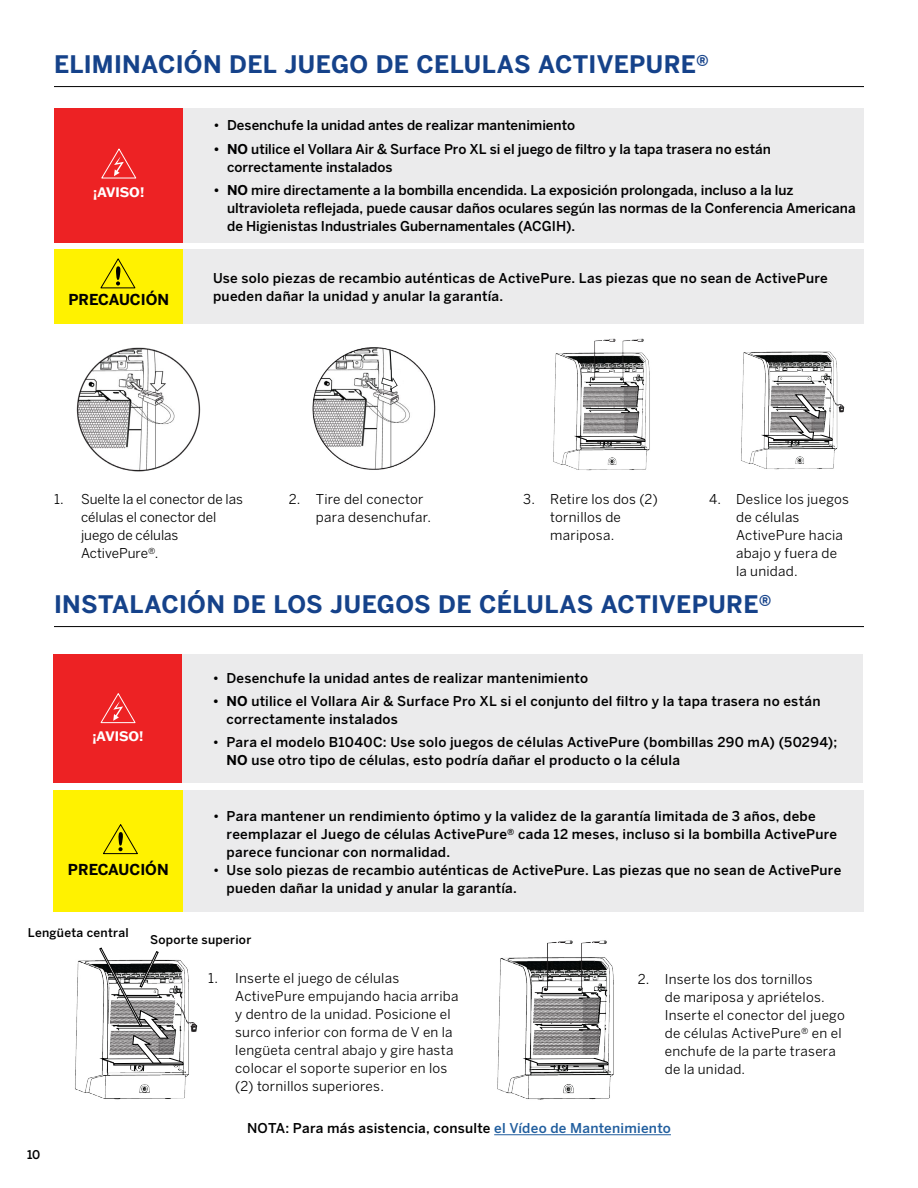
<style>
.page{position:relative;width:918px;height:1188px;background:#fff}
.page>*{position:absolute;margin:0;border:0;box-sizing:border-box;transform-origin:0 0}
.t1{font:700 24px "Benton Sans";letter-spacing:.015em;color:#15428a}
.t2{font:700 15px "Benton Sans";color:#000}
.t3{font:500 13.5px/18px "Benton Sans";letter-spacing:.015em;color:#000}
.t4{font:13.5px/18px "Benton Sans";letter-spacing:.02em;color:#000}
.t5{font:13.5px/18px "Benton Sans";color:#000}
.t6{font:700 13.5px "Franklin Gothic ATF";color:#fff}
.t7{font:500 12px "Benton Sans";letter-spacing:.025em;color:#000}
.s1{font-weight:700}
.s2{color:#215e9e}
</style>
<div class="page">
<img style="left:553px;top:338px;width:97px;height:133px">
<svg style="left:577px;top:406px;width:68px;height:36px"></svg>
<img style="left:583px;top:407px;width:56px;height:26px">
<img style="left:76px;top:347px;width:125px;height:125px">
<img style="left:312px;top:347px;width:124px;height:123px">
<svg style="left:381px;top:350px;width:22px;height:42px"></svg>
<img style="left:741px;top:351px;width:104px;height:119px">
<svg style="left:764px;top:394px;width:68px;height:47px"></svg>
<hr style="left:54px;top:86px;width:810px;height:1px;background:#000">
<hr style="left:54px;top:626px;width:810px;height:1px;background:#000">
<img style="left:75px;top:947px;width:123px;height:153px">
<img style="left:497px;top:940px;width:117px;height:160px">
<svg style="left:525px;top:1022px;width:83px;height:43px"></svg>
<img style="left:533px;top:1024px;width:68px;height:31px">
<div style="left:54px;top:791px;width:129px;height:121px;background:#fff200"></div>
<div style="left:183px;top:791px;width:680px;height:121px;background:#ebebec"></div>
<svg style="left:103px;top:824px;width:35px;height:30px"></svg>
<div style="left:54px;top:654px;width:129px;height:129px;background:#ed2224"></div>
<div style="left:183px;top:654px;width:680px;height:129px;background:#ebebec"></div>
<svg style="left:100px;top:693px;width:36px;height:30px"></svg>
<div style="left:54px;top:250px;width:129px;height:74px;background:#fff200"></div>
<div style="left:183px;top:250px;width:681px;height:74px;background:#ebebec"></div>
<svg style="left:100px;top:258px;width:36px;height:31px"></svg>
<div style="left:54px;top:108px;width:129px;height:135px;background:#ed2224"></div>
<div style="left:183px;top:108px;width:681px;height:135px;background:#ebebec"></div>
<svg style="left:101px;top:148px;width:36px;height:31px"></svg>
<hr style="left:494px;top:1134px;width:177px;height:1px;background:#215e9e">
<svg style="left:99px;top:948px;width:84px;height:117px"></svg>
<h1 class="t1" style="left:54px;top:50px;width:657px">ELIMINACIÓN DEL JUEGO DE CELULAS ACTIVEPURE®</h1>
<p class="t6" style="left:93px;top:183px;width:53px">¡AVISO!</p>
<p class="t2" style="left:68px;top:290px;width:102px">PRECAUCIÓN</p>
<p class="t3" style="left:214px;top:116px;width:363px">• Desenchufe la unidad antes de realizar mantenimiento</p>
<p class="t3" style="left:227px;top:139px;width:545px;text-indent:-14px"><span class="s1">• NO</span> utilice el Vollara Air &amp; Surface Pro XL si el juego de filtro y la tapa trasera no están correctamente instalados</p>
<p class="t3" style="left:227px;top:181px;width:630px;text-indent:-14px"><span class="s1">• NO</span> mire directamente a la bombilla encendida. La exposición prolongada, incluso a la luz ultravioleta reflejada, puede causar daños oculares según las normas de la Conferencia Americana de Higienistas Industriales Gubernamentales (ACGIH).</p>
<p class="t3" style="left:213px;top:269px;width:616px">Use solo piezas de recambio auténticas de ActivePure. Las piezas que no sean de ActivePure pueden dañar la unidad y anular la garantía.</p>
<p class="t5" style="left:81px;top:490px;width:164px;text-indent:-27px">1. Suelte la el conector de las células el conector del juego de células<br>ActivePure®.</p>
<p class="t4" style="left:316px;top:490px;width:117px;text-indent:-27px">2. Tire del conector para desenchufar.</p>
<p class="t4" style="left:550px;top:490px;width:109px;text-indent:-27px">3. Retire los dos (2) tornillos de mariposa.</p>
<p class="t4" style="left:736px;top:490px;width:114px;text-indent:-27px">4. Deslice los juegos de células<br>ActivePure hacia abajo y fuera de la unidad.</p>
<h1 class="t1" style="left:54px;top:590px;width:719px">INSTALACIÓN DE LOS JUEGOS DE CÉLULAS ACTIVEPURE®</h1>
<p class="t6" style="left:93px;top:727px;width:53px">¡AVISO!</p>
<p class="t2" style="left:68px;top:861px;width:102px">PRECAUCIÓN</p>
<p class="t3" style="left:213px;top:668px;width:377px">• Desenchufe la unidad antes de realizar mantenimiento</p>
<p class="t3" style="left:226px;top:692px;width:596px;text-indent:-14px"><span class="s1">• NO</span> utilice el Vollara Air &amp; Surface Pro XL si el conjunto del filtro y la tapa trasera no están correctamente instalados</p>
<p class="t3" style="left:226px;top:733px;width:612px;text-indent:-14px">• Para el modelo B1040C: Use solo juegos de células ActivePure (bombillas 290 mA) (50294);<br><span class="s1">NO</span> use otro tipo de células, esto podría dañar el producto o la célula</p>
<p class="t3" style="left:227px;top:807px;width:612px;text-indent:-14px">• Para mantener un rendimiento óptimo y la validez de la garantía limitada de 3 años, debe reemplazar el Juego de células ActivePure® cada 12 meses, incluso si la bombilla ActivePure parece funcionar con normalidad.</p>
<p class="t3" style="left:227px;top:861px;width:616px;text-indent:-14px">• Use solo piezas de recambio auténticas de ActivePure. Las piezas que no sean de ActivePure pueden dañar la unidad y anular la garantía.</p>
<p class="t7" style="left:28px;top:925px;width:102px">Lengüeta central</p>
<p class="t7" style="left:27px;top:1147px;width:15px">10</p>
<p class="t7" style="left:150px;top:932px;width:103px">Soporte superior</p>
<p class="t4" style="left:235px;top:969px;width:225px;text-indent:-27px">1. Inserte el juego de células<br>ActivePure empujando hacia arriba y dentro de la unidad. Posicione el surco inferior con forma de V en la lengüeta central abajo y gire hasta colocar el soporte superior en los (2) tornillos superiores.</p>
<p class="t4" style="left:665px;top:970px;width:182px;text-indent:-27px">2. Inserte los dos tornillos<br>de mariposa y apriételos.<br>Inserte el conector del juego de células ActivePure® en el enchufe de la parte trasera de la unidad.</p>
<p class="t3" style="left:247px;top:1119px;width:425px">NOTA: Para más asistencia, consulte <span class="s2">el Vídeo de Mantenimiento</span></p>
</div>
